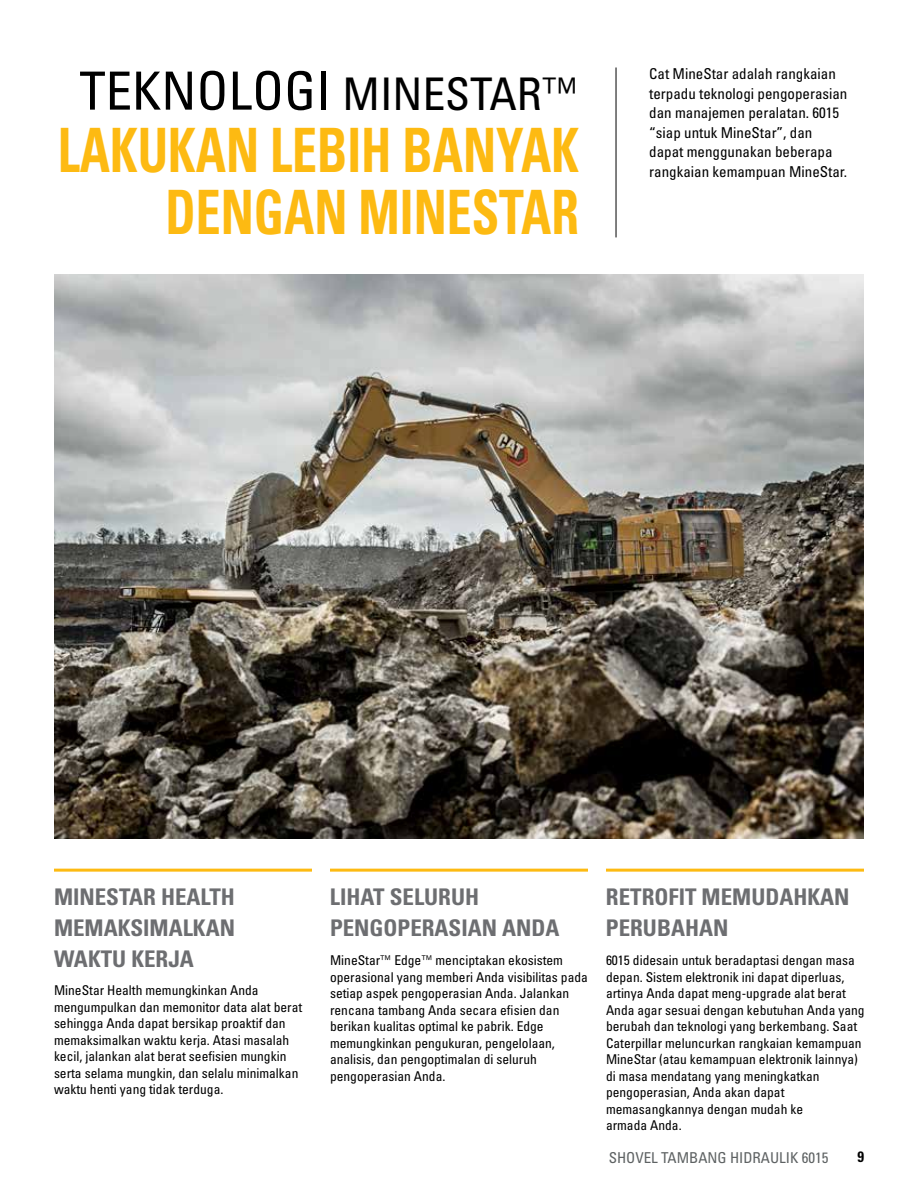
<style>
.page{position:relative;width:918px;height:1188px;background:#fff}
.page>*{position:absolute;margin:0;border:0;box-sizing:border-box;transform-origin:0 0}
.t1{font:700 condensed 61.2px/62.4px "Univers LT Std";color:#fdba12;text-align:right;scale:.81 1}
.t2{font:condensed 52.65px "Univers LTCYR 57";color:#000}
.t3{font:700 condensed 22.95px/30.6px "Univers LT Std";color:#6d6e71}
.t4{font:condensed 15px/19.5px "Univers LTCYR 57";color:#000}
.t5{font:condensed 15px "Univers LTCYR 57";color:#5e6263}
.t6{font:700 condensed 15px "Univers LT Std";color:#000}
.t7{font:condensed 13.5px/16.5px "Univers LTCYR 57";color:#000}
.s1{font-size:45px}
</style>
<div class="page">
<hr style="left:616px;top:68px;width:1px;height:169px;background:#000">
<img style="left:54px;top:274px;width:810px;height:564px">
<hr style="left:54px;top:869px;width:258px;height:3px;background:#fdba12">
<hr style="left:330px;top:869px;width:258px;height:3px;background:#fdba12">
<hr style="left:606px;top:869px;width:258px;height:3px;background:#fdba12">
<h2 class="t2" style="left:79px;top:58px;width:501px">TEKNOLOGI <span class="s1">MINESTAR™</span></h2>
<h1 class="t1" style="left:58px;top:119px;width:645px">LAKUKAN LEBIH BANYAK<br>DENGAN MINESTAR</h1>
<p class="t4" style="left:649px;top:64px;width:200px">Cat MineStar adalah rangkaian terpadu teknologi pengoperasian dan manajemen peralatan. 6015 “siap untuk MineStar”, dan dapat menggunakan beberapa rangkaian kemampuan MineStar.</p>
<h3 class="t3" style="left:54px;top:882px;width:183px;text-align:justify">MINESTAR HEALTH MEMAKSIMALKAN WAKTU KERJA</h3>
<h3 class="t3" style="left:606px;top:882px;width:245px">RETROFIT MEMUDAHKAN<br>PERUBAHAN</h3>
<h3 class="t3" style="left:330px;top:882px;width:231px">LIHAT SELURUH<br>PENGOPERASIAN ANDA</h3>
<p class="t7" style="left:330px;top:952px;width:259px">MineStar™ Edge™ menciptakan ekosistem operasional yang memberi Anda visibilitas pada setiap aspek pengoperasian Anda. Jalankan rencana tambang Anda secara efisien dan berikan kualitas optimal ke pabrik. Edge memungkinkan pengukuran, pengelolaan, analisis, dan pengoptimalan di seluruh pengoperasian Anda.</p>
<p class="t7" style="left:606px;top:952px;width:260px">6015 didesain untuk beradaptasi dengan masa depan. Sistem elektronik ini dapat diperluas, artinya Anda dapat meng-upgrade alat berat Anda agar sesuai dengan kebutuhan Anda yang berubah dan teknologi yang berkembang. Saat Caterpillar meluncurkan rangkaian kemampuan MineStar (atau kemampuan elektronik lainnya) di masa mendatang yang meningkatkan pengoperasian, Anda akan dapat memasangkannya dengan mudah ke<br>armada Anda.</p>
<p class="t7" style="left:54px;top:982px;width:250px">MineStar Health memungkinkan Anda mengumpulkan dan memonitor data alat berat sehingga Anda dapat bersikap proaktif dan memaksimalkan waktu kerja. Atasi masalah kecil, jalankan alat berat seefisien mungkin serta selama mungkin, dan selalu minimalkan waktu henti yang tidak terduga.</p>
<p class="t5" style="left:609px;top:1148px;width:221px">SHOVEL TAMBANG HIDRAULIK 6015</p>
<p class="t6" style="left:857px;top:1147px;width:8px">9</p>
</div>
